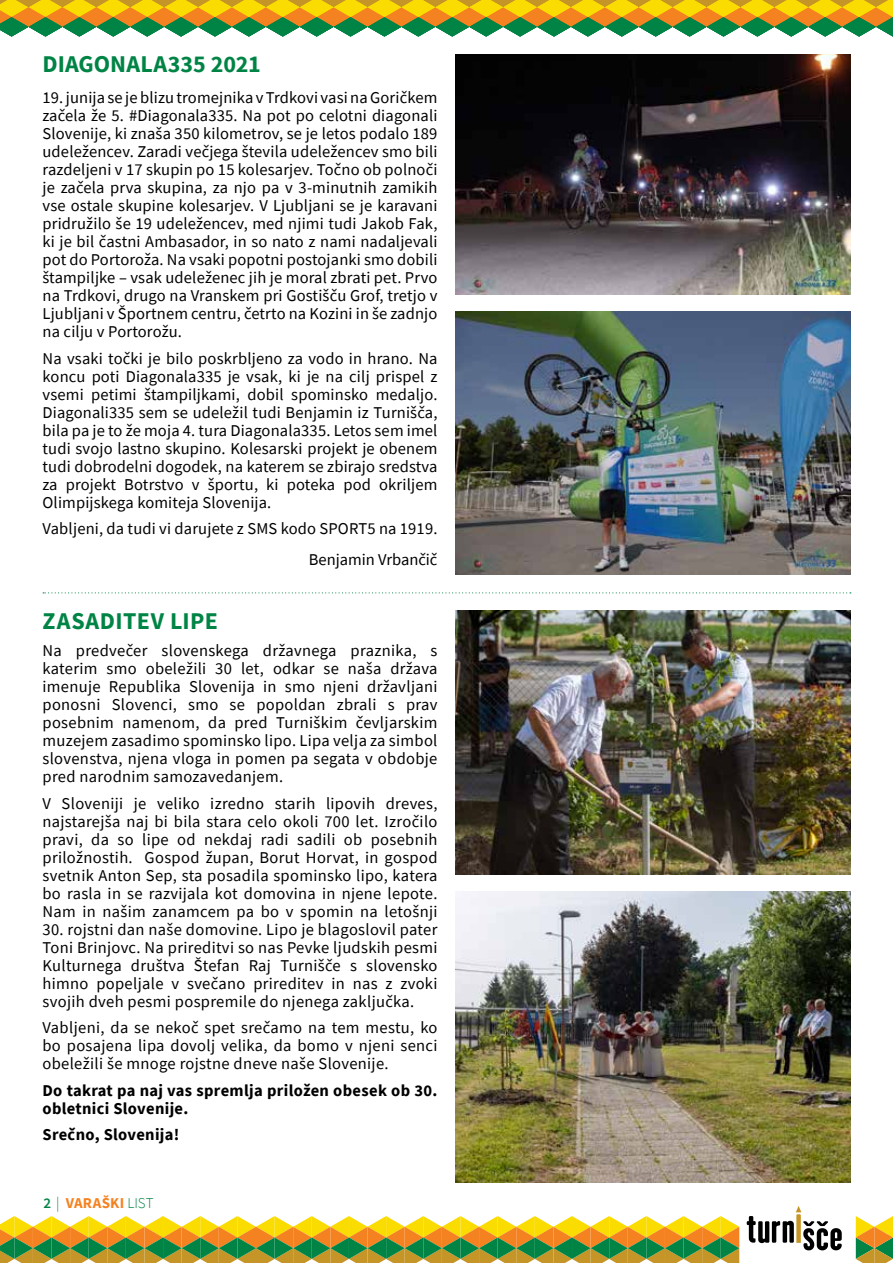
<style>
.page{position:relative;width:893px;height:1263px;background:#fff}
.page>*{position:absolute;margin:0;border:0;box-sizing:border-box;transform-origin:0 0}
.t1{font:700 24px "Turnisce";letter-spacing:.01em;color:#008445}
.t2{font:16.5px/18px "Turnisce";letter-spacing:.01em;color:#000;text-align:justify}
.t3{font:700 16.5px/18px "Turnisce";letter-spacing:.02em;color:#000}
.t4{font:700 15px "Turnisce";letter-spacing:.02em;color:#f58220}
.s1{font-weight:600;color:#008445}
.s2{font-weight:300;color:#008445}
</style>
<div class="page">
<svg style="left:747px;top:1206px;width:95px;height:44px"></svg>
<svg style="left:0;top:1216px;width:739px;height:47px;background:#b7ac43"></svg>
<svg style="left:856px;top:1216px;width:37px;height:47px;background:#b9ac43"></svg>
<svg style="left:0;top:0;width:893px;height:37px;background:#b0ab40"></svg>
<img style="left:455px;top:312px;width:395px;height:263px">
<svg style="left:43px;top:592px;width:808px;height:1px"></svg>
<img style="left:455px;top:611px;width:395px;height:263px">
<img style="left:455px;top:891px;width:395px;height:291px">
<img style="left:455px;top:54px;width:395px;height:240px">
<h1 class="t1" style="left:43px;top:48px;width:220px">DIAGONALA335 2021</h1>
<p class="t2" style="left:43px;top:89px;width:396px">19. junija se je blizu tromejnika v Trdkovi vasi na Goričkem začela že 5. #Diagonala335. Na pot po celotni diagonali Slovenije, ki znaša 350 kilometrov, se je letos podalo 189 udeležencev. Zaradi večjega števila udeležencev smo bili razdeljeni v 17 skupin po 15 kolesarjev. Točno ob polnoči je začela prva skupina, za njo pa v 3-minutnih zamikih vse ostale skupine kolesarjev. V Ljubljani se je karavani pridružilo še 19 udeležencev, med njimi tudi Jakob Fak, ki je bil častni Ambasador, in so nato z nami nadaljevali pot do Portoroža. Na vsaki popotni postojanki smo dobili štampiljke – vsak udeleženec jih je moral zbrati pet. Prvo na Trdkovi, drugo na Vranskem pri Gostišču Grof, tretjo v Ljubljani v Športnem centru, četrto na Kozini in še zadnjo na cilju v Portorožu.</p>
<p class="t2" style="left:43px;top:349px;width:396px">Na vsaki točki je bilo poskrbljeno za vodo in hrano. Na koncu poti Diagonala335 je vsak, ki je na cilj prispel z vsemi petimi štampiljkami, dobil spominsko medaljo.<br>Diagonali335 sem se udeležil tudi Benjamin iz Turnišča, bila pa je to že moja 4. tura Diagonala335. Letos sem imel tudi svojo lastno skupino. Kolesarski projekt je obenem tudi dobrodelni dogodek, na katerem se zbirajo sredstva za projekt Botrstvo v športu, ki poteka pod okriljem Olimpijskega komiteja Slovenija.</p>
<p class="t2" style="left:43px;top:513px;width:396px;line-height:30.8px;text-align:right">Vabljeni, da tudi vi darujete z SMS kodo SPORT5 na 1919.<br>Benjamin Vrbančič</p>
<h1 class="t1" style="left:43px;top:605px;width:177px">ZASADITEV LIPE</h1>
<p class="t2" style="left:43px;top:642px;width:396px">Na predvečer slovenskega državnega praznika, s katerim smo obeležili 30 let, odkar se naša država imenuje Republika Slovenija in smo njeni državljani ponosni Slovenci, smo se popoldan zbrali s prav posebnim namenom, da pred Turniškim čevljarskim muzejem zasadimo spominsko lipo. Lipa velja za simbol slovenstva, njena vloga in pomen pa segata v obdobje pred narodnim samozavedanjem.</p>
<p class="t2" style="left:43px;top:794px;width:396px">V Sloveniji je veliko izredno starih lipovih dreves, najstarejša naj bi bila stara celo okoli 700 let. Izročilo pravi, da so lipe od nekdaj radi sadili ob posebnih priložnostih. Gospod župan, Borut Horvat, in gospod svetnik Anton Sep, sta posadila spominsko lipo, katera bo rasla in se razvijala kot domovina in njene lepote.<br>Nam in našim zanamcem pa bo v spomin na letošnji</p>
<p class="t2" style="left:43px;top:920px;width:396px">30. rojstni dan naše domovine. Lipo je blagoslovil pater Toni Brinjovc. Na prireditvi so nas Pevke ljudskih pesmi Kulturnega društva Štefan Raj Turnišče s slovensko himno popeljale v svečano prireditev in nas z zvoki svojih dveh pesmi pospremile do njenega zaključka.</p>
<p class="t2" style="left:43px;top:1019px;width:396px">Vabljeni, da se nekoč spet srečamo na tem mestu, ko bo posajena lipa dovolj velika, da bomo v njeni senci obeležili še mnoge rojstne dneve naše Slovenije.</p>
<p class="t3" style="left:43px;top:1081px;width:396px">Do takrat pa naj vas spremlja priložen obesek ob 30. obletnici Slovenije.</p>
<p class="t3" style="left:43px;top:1125px;width:138px">Srečno, Slovenija!</p>
<p class="t4" style="left:43px;top:1193px;width:112px"><span class="s1">2</span> <span class="s2">|</span> VARAŠKI <span class="s2">LIST</span></p>
</div>
